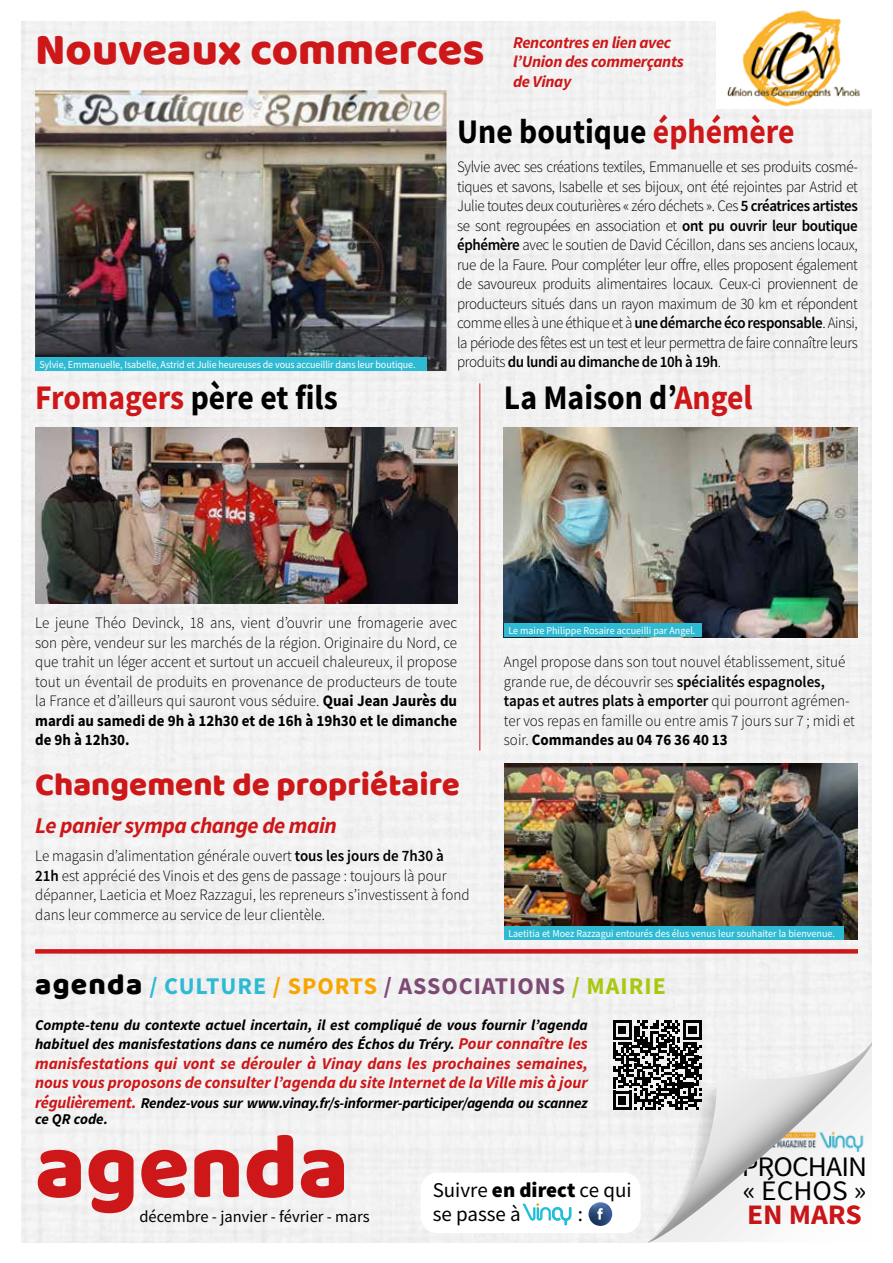
<style>
.page{position:relative;width:893px;height:1263px;background:#fff}
.page>*{position:absolute;margin:0;border:0;box-sizing:border-box;transform-origin:0 0}
.t1{font:93px "Baloo Thambi";color:#cd1719}
.t2{font:45px "Baloo";color:#cd1719}
.t3{font:700 34.5px "Source Sans Pro";color:#000;scale:.92 1}
.t4{font:33px "Baloo";color:#cd1719}
.t5{font:28.2px/24px "Source Sans Pro";letter-spacing:-.03em;color:#000;scale:1.04 1}
.t6{font:700 28.2px "Source Sans Pro";color:#cd1719;scale:1.04 1}
.t7{font:700 24px "Source Sans Pro";letter-spacing:.04em;color:#7d4a74}
.t8{font:italic 700 22.5px "Source Sans Pro";letter-spacing:-.02em;color:#cd1719}
.t9{font:21px/24px "Source Sans Pro";color:#000}
.t10{font:italic 700 16.5px/19.5px "Source Sans Pro";color:#cd1719}
.t11{font:italic 700 16.5px/19.5px "Source Sans Pro";letter-spacing:-.02em;color:#cd1719}
.t12{font:16.5px "Source Sans Pro";color:#000}
.t13{font:300 15.9px/19.5px "Source Sans Pro";color:#000;text-align:justify;scale:.94 1}
.t14{font:italic 700 15px/19.5px "Source Sans Pro";color:#000}
.t15{font:italic 700 15px/16.5px "Source Sans Pro";letter-spacing:-.02em;color:#000}
.t16{font:10.5px "Source Sans Pro";letter-spacing:-.01em;color:#fff;scale:.96 1}
.s1{color:#cd1719}
.s2{font-weight:600}
.s3{font-weight:700}
.s4{font-family:"Baloo";font-weight:400;font-size:30px;color:#000}
.s5{color:#2fbad3}
.s6{color:#f7a600}
.s7{color:#aac811}
.s8{font-size:16.5px;color:#cd1719}
.s9{font-weight:900}
</style>
<div class="page">
<div style="left:21px;top:21px;width:851px;height:1221px;background:#f1f1f1"></div>
<div style="left:421px;top:1172px;width:220px;height:61px;background:#fff;border-radius:17px"></div>
<svg style="left:522px;top:1203px;width:50px;height:22px"></svg>
<img style="left:35px;top:90px;width:411px;height:281px">
<div style="left:35px;top:949px;width:823px;height:5px;background:#cd1719"></div>
<svg style="left:589px;top:1021px;width:283px;height:221px"></svg>
<div style="left:35px;top:357px;width:391px;height:14px;background:#2fbad3"></div>
<hr style="left:479px;top:383px;width:1px;height:367px;background:#cd1719">
<img style="left:35px;top:427px;width:422px;height:177px">
<img style="left:504px;top:427px;width:354px;height:210px">
<div style="left:504px;top:623px;width:197px;height:14px;background:#2fbad3"></div>
<img style="left:504px;top:763px;width:354px;height:176px">
<div style="left:504px;top:926px;width:339px;height:13px;background:#2fbad3"></div>
<img style="left:717px;top:10px;width:155px;height:98px">
<h2 class="t2" style="left:35px;top:22px;width:451px">Nouveaux commerces</h2>
<p class="t11" style="left:513px;top:32px;width:172px">Rencontres en lien avec l’Union des commerçants de Vinay</p>
<p class="t16" style="left:39px;top:358px;width:394px">Sylvie, Emmanuelle, Isabelle, Astrid et Julie heureuses de vous accueillir dans leur boutique.</p>
<h3 class="t3" style="left:35px;top:374px;width:330px"><span class="s1">Fromagers</span> père et fils</h3>
<h3 class="t3" style="left:457px;top:108px;width:368px">Une boutique <span class="s1">éphémère</span></h3>
<p class="t13" style="left:457px;top:157px;width:428px">Sylvie avec ses créations textiles, Emmanuelle et ses produits cosmé&shy;tiques et savons, Isabelle et ses bijoux, ont été rejointes par Astrid et Julie toutes deux couturières « zéro déchets ». Ces <span class="s2">5 créatrices artistes </span>se sont regroupées en association et <span class="s2">ont pu ouvrir leur boutique éphémère</span> avec le soutien de David Cécillon, dans ses anciens locaux, rue de la Faure. Pour compléter leur offre, elles proposent également de savoureux produits alimentaires locaux. Ceux-ci proviennent de producteurs situés dans un rayon maximum de 30 km et répondent comme elles à une éthique et à <span class="s2">une démarche éco responsable</span>. Ainsi, la période des fêtes est un test et leur permettra de faire connaître leurs produits <span class="s2">du lundi au dimanche de 10h à 19h</span>.</p>
<h3 class="t3" style="left:504px;top:374px;width:272px">La Maison d’<span class="s1">Angel</span></h3>
<p class="t13" style="left:35px;top:613px;width:450px">Le jeune Théo Devinck, 18 ans, vient d’ouvrir une fromagerie avec son père, vendeur sur les marchés de la région. Originaire du Nord, ce que trahit un léger accent et surtout un accueil chaleureux, il propose tout un éventail de produits en provenance de producteurs de toute la France et d’ailleurs qui sauront vous séduire. <span class="s3">Quai Jean Jaurès du mardi au samedi de 9h à 12h30 et de 16h à 19h30 et le dimanche de 9h à 12h30.</span></p>
<h3 class="t4" style="left:35px;top:764px;width:426px">Changement de propriétaire</h3>
<h3 class="t8" style="left:35px;top:811px;width:303px">Le panier sympa change de main</h3>
<p class="t13" style="left:35px;top:846px;width:463px;text-align:left">Le magasin d’alimentation générale ouvert <span class="s2">tous les jours de 7h30 à 21h</span> est apprécié des Vinois et des gens de passage : toujours là pour dépanner, Laeticia et Moez Razzagui, les repreneurs s’investissent à fond dans leur commerce au service de leur clientèle.</p>
<p class="t16" style="left:508px;top:624px;width:196px">Le maire Philippe Rosaire accueilli par Angel.</p>
<p class="t13" style="left:504px;top:652px;width:375px;text-align:left">Angel propose dans son tout nouvel établissement, situé grande rue, de découvrir ses <span class="s2">spécialités espagnoles, tapas et autres plats à emporter</span> qui pourront agrémen&shy;ter vos repas en famille ou entre amis 7 jours sur 7 ; midi et soir. <span class="s3">Commandes au 04 76 36 40 13</span></p>
<p class="t16" style="left:508px;top:926px;width:342px">Laetitia et Moez Razzagui entourés des élus venus leur souhaiter la bienvenue.</p>
<h3 class="t7" style="left:35px;top:970px;width:632px"><span class="s4">agenda</span> <span class="s5">/ CULTURE</span> <span class="s6">/ SPORTS</span> / ASSOCIATIONS <span class="s7">/ MAIRIE</span></h3>
<p class="t14" style="left:35px;top:1014px;width:554px">Compte-tenu du contexte actuel incertain, il est compliqué de vous fournir l’agenda habituel des manisfestations dans ce numéro des Échos du Tréry. <span class="s8">Pour connaître les</span></p>
<p class="t10" style="left:35px;top:1053px;width:554px">manisfestations qui vont se dérouler à Vinay dans les prochaines semaines, nous vous proposons de consulter l’agenda du site Internet de la Ville mis à jour</p>
<p class="t15" style="left:35px;top:1094px;width:554px"><span class="s8">régulièrement.</span> Rendez-vous sur www.vinay.fr/s-informer-participer/agenda ou scannez ce QR code.</p>
<h1 class="t1" style="left:35px;top:1099px;width:315px">agenda</h1>
<h3 class="t5" style="left:742px;top:1155px;width:122px">PROCHAIN « ÉCHOS »</h3>
<h3 class="t9" style="left:433px;top:1178px;width:200px">Suivre <span class="s9">en direct</span> ce qui se passe à</h3>
<p class="t12" style="left:139px;top:1206px;width:232px">décembre - janvier - février - mars</p>
<h3 class="t6" style="left:747px;top:1196px;width:112px">EN MARS</h3>
<h3 class="t9" style="left:578px;top:1202px;width:7px">:</h3>
</div>
